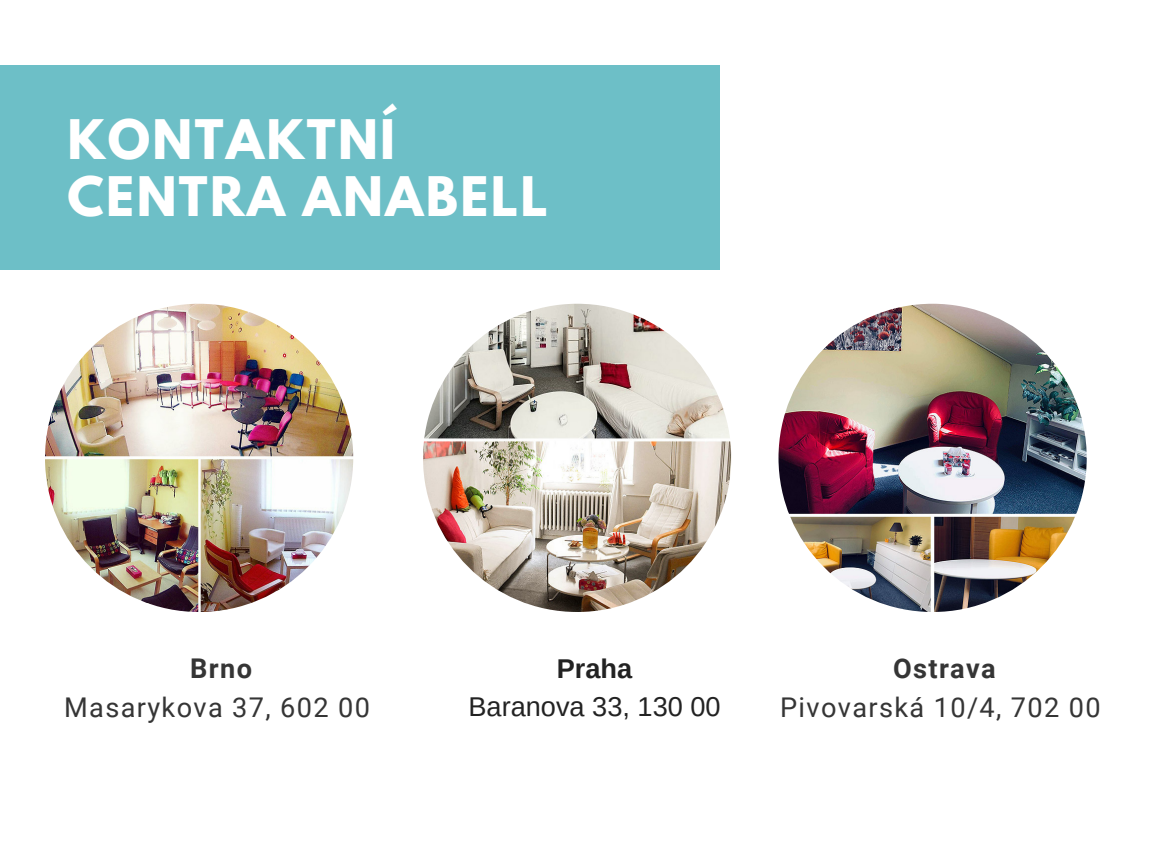
<style>
.page{position:relative;width:1152px;height:864px;background:#fff}
.page>*{position:absolute;margin:0;border:0;box-sizing:border-box;transform-origin:0 0}
.t1{font:700 48.3px/57.3px "League Spartan";letter-spacing:.05em;color:#fff}
.t2{font:27.15px "Roboto";letter-spacing:.05em;color:#353535}
.t3{font:27.15px "Arimo";color:#222}
.t4{font:700 27.15px "Roboto";letter-spacing:.05em;color:#353535}
.t5{font:700 27.15px "Arimo";color:#222}
</style>
<div class="page">
<div style="left:0;top:65px;width:720px;height:205px;background:#6dbfc7"></div>
<img style="left:45px;top:304px;width:308px;height:308px;border-radius:50%">
<img style="left:779px;top:304px;width:308px;height:308px;border-radius:50%">
<img style="left:423px;top:304px;width:308px;height:308px;border-radius:50%">
<h1 class="t1" style="left:68px;top:117px;width:482px">KONTAKTNÍ<br>CENTRA ANABELL</h1>
<p class="t4" style="left:190px;top:653px;width:63px">Brno</p>
<p class="t2" style="left:64px;top:692px;width:307px">Masarykova 37, 602 00</p>
<p class="t5" style="left:557px;top:654px;width:77px">Praha</p>
<p class="t3" style="left:468px;top:691px;width:254px">Baranova 33, 130 00</p>
<p class="t4" style="left:893px;top:653px;width:104px">Ostrava</p>
<p class="t2" style="left:780px;top:692px;width:322px">Pivovarská 10/4, 702 00</p>
</div>
